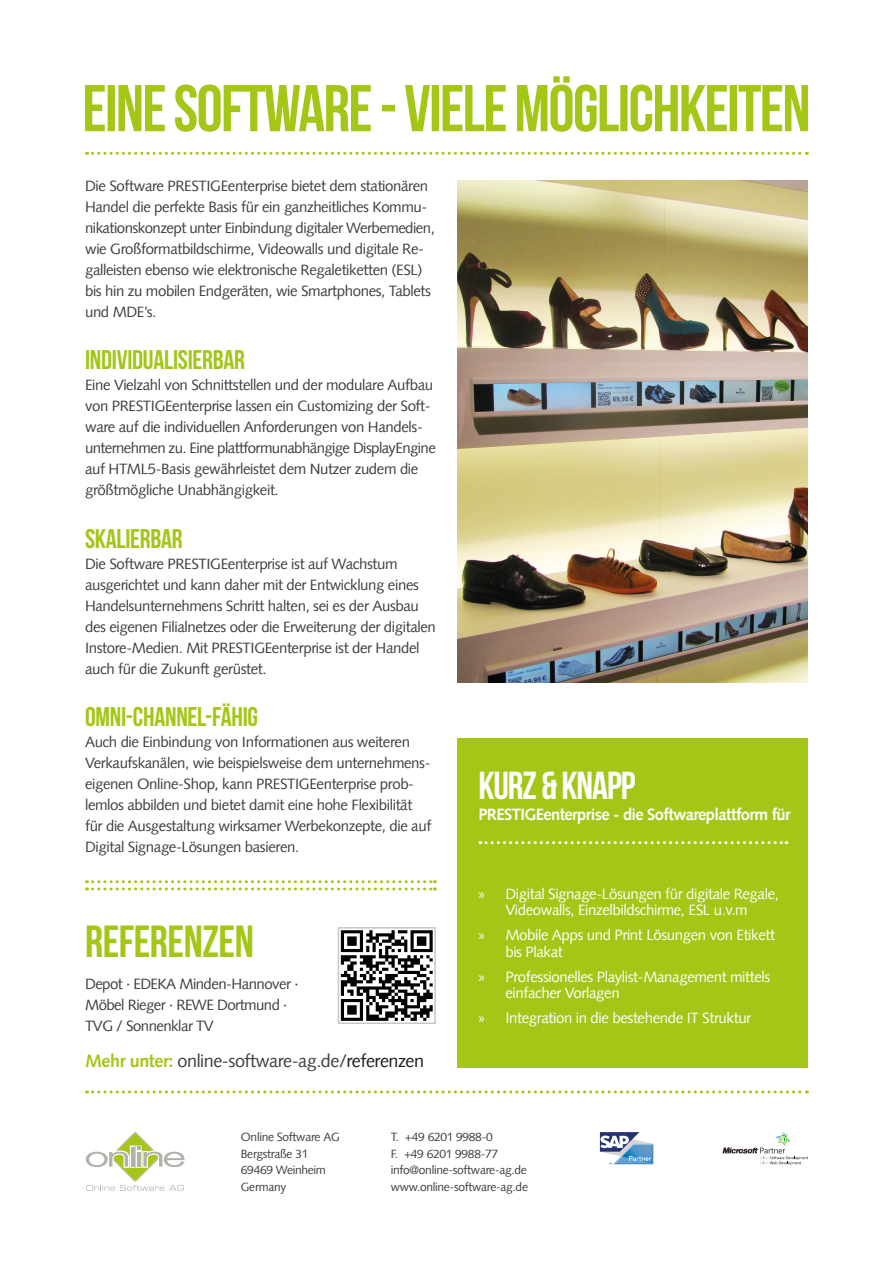
<style>
.page{position:relative;width:893px;height:1263px;background:#fff}
.page>*{position:absolute;margin:0;border:0;box-sizing:border-box;transform-origin:0 0}
.t1{font:45px "Bebas Neue";letter-spacing:-.01em;color:#a3c617}
.t2{font:39px "Bebas Neue";letter-spacing:-.025em;color:#fff}
.t3{font:27px "Bebas Neue";letter-spacing:-.01em;color:#a3c617}
.t4{font:18px "Syntax LT";letter-spacing:-.025em;color:#3d3d3c}
.t5{font:700 16.5px "Syntax LT";letter-spacing:-.035em;color:#fff}
.t6{font:15px/21px "Syntax LT";letter-spacing:-.025em;color:#3d3d3c}
.t7{font:15px/16.5px "Syntax LT";letter-spacing:-.025em;color:#fff}
.t8{font:12px/16.5px "Syntax LT";letter-spacing:-.025em;color:#3d3d3c}
.s1{font-weight:700;color:#a3c617}
.s2{color:#1d1d1b}
.s3{font-family:"Myriad Pro"}
</style>
<div class="page">
<svg style="left:600px;top:1132px;width:53px;height:32px"></svg>
<svg style="left:722px;top:1132px;width:86px;height:33px"></svg>
<svg style="left:86px;top:1132px;width:99px;height:59px"></svg>
<svg style="left:87px;top:1090px;width:720px;height:3px"></svg>
<div style="left:457px;top:738px;width:351px;height:329px;background:#a3c617"></div>
<svg style="left:85px;top:76px;width:723px;height:56px"></svg>
<svg style="left:87px;top:152px;width:720px;height:3px"></svg>
<img style="left:457px;top:180px;width:351px;height:502px">
<svg style="left:341px;top:930px;width:92px;height:91px"></svg>
<div style="left:338px;top:927px;width:98px;height:97px;border:2px solid #c7c7c6"></div>
<svg style="left:87px;top:880px;width:348px;height:10px"></svg>
<svg style="left:480px;top:841px;width:307px;height:3px"></svg>
<p class="t6" style="left:85px;top:175px;width:351px">Die Software PRESTIGEenterprise bietet dem stationären Handel die perfekte Basis für ein ganzheitliches Kommu&shy;nikationskonzept unter Einbindung digitaler Werbemedien, wie Großformatbildschirme, Videowalls und digitale Re&shy;galleisten ebenso wie elektronische Regaletiketten (ESL) bis hin zu mobilen Endgeräten, wie Smartphones, Tablets und MDE’s.</p>
<h3 class="t3" style="left:85px;top:345px;width:162px">INDIVIDUALISIERBAR</h3>
<p class="t6" style="left:85px;top:374px;width:352px">Eine Vielzahl von Schnittstellen und der modulare Aufbau von PRESTIGEenterprise lassen ein Customizing der Soft&shy;ware auf die individuellen Anforderungen von Handels&shy;unternehmen zu. Eine plattformunabhängige DisplayEngine auf HTML5-Basis gewährleistet dem Nutzer zudem die größtmögliche Unabhängigkeit.</p>
<h3 class="t3" style="left:85px;top:523px;width:99px">SKALIERBAR</h3>
<p class="t6" style="left:85px;top:553px;width:352px">Die Software PRESTIGEenterprise ist auf Wachstum ausgerichtet und kann daher mit der Entwicklung eines Handelsunternehmens Schritt halten, sei es der Ausbau des eigenen Filialnetzes oder die Erweiterung der digitalen Instore-Medien. Mit PRESTIGEenterprise ist der Handel auch für die Zukunft gerüstet.</p>
<h3 class="t3" style="left:85px;top:702px;width:175px">OMNI-CHANNEL-FÄHIG</h3>
<p class="t6" style="left:85px;top:731px;width:348px">Auch die Einbindung von Informationen aus weiteren Verkaufskanälen, wie beispielsweise dem unternehmens&shy;eigenen Online-Shop, kann PRESTIGEenterprise prob&shy;lemlos abbilden und bietet damit eine hohe Flexibilität für die Ausgestaltung wirksamer Werbekonzepte, die auf Digital Signage-Lösungen basieren.</p>
<h1 class="t1" style="left:85px;top:917px;width:170px">REFERENZEN</h1>
<p class="t6" style="left:85px;top:973px;width:215px">Depot · EDEKA Minden-Hannover ·<br>Möbel Rieger · REWE Dortmund ·<br>TVG / Sonnenklar TV</p>
<p class="t4" style="left:85px;top:1050px;width:341px"><span class="s1">Mehr unter:</span> online-software-ag.de/<span class="s2">referenzen</span></p>
<h2 class="t2" style="left:478px;top:764px;width:159px">KURZ &amp; KNAPP</h2>
<p class="t5" style="left:478px;top:805px;width:314px">PRESTIGEenterprise - die Softwareplattform für</p>
<p class="t7" style="left:478px;top:885px;width:302px;text-align:center"><span class="s3">»</span> Digital Signage-Lösungen für digitale Regale,<br>Videowalls, Einzelbildschirme, ESL u.v.m</p>
<p class="t7" style="left:505px;top:927px;width:271px;text-indent:-27px"><span class="s3">»</span> Mobile Apps und Print Lösungen von Etikett bis Plakat</p>
<p class="t7" style="left:505px;top:968px;width:266px;text-indent:-27px"><span class="s3">»</span> Professionelles Playlist-Management mittels einfacher Vorlagen</p>
<p class="t7" style="left:478px;top:1010px;width:274px"><span class="s3">»</span> Integration in die bestehende IT Struktur</p>
<p class="t8" style="left:241px;top:1129px;width:100px">Online Software AG<br>Bergstraße 31<br>69469 Weinheim<br>Germany</p>
<p class="t8" style="left:391px;top:1129px;width:139px">T. +49 6201 9988-0<br>F. +49 6201 9988-77 info@online-software-ag.de www.online-software-ag.de</p>
</div>
